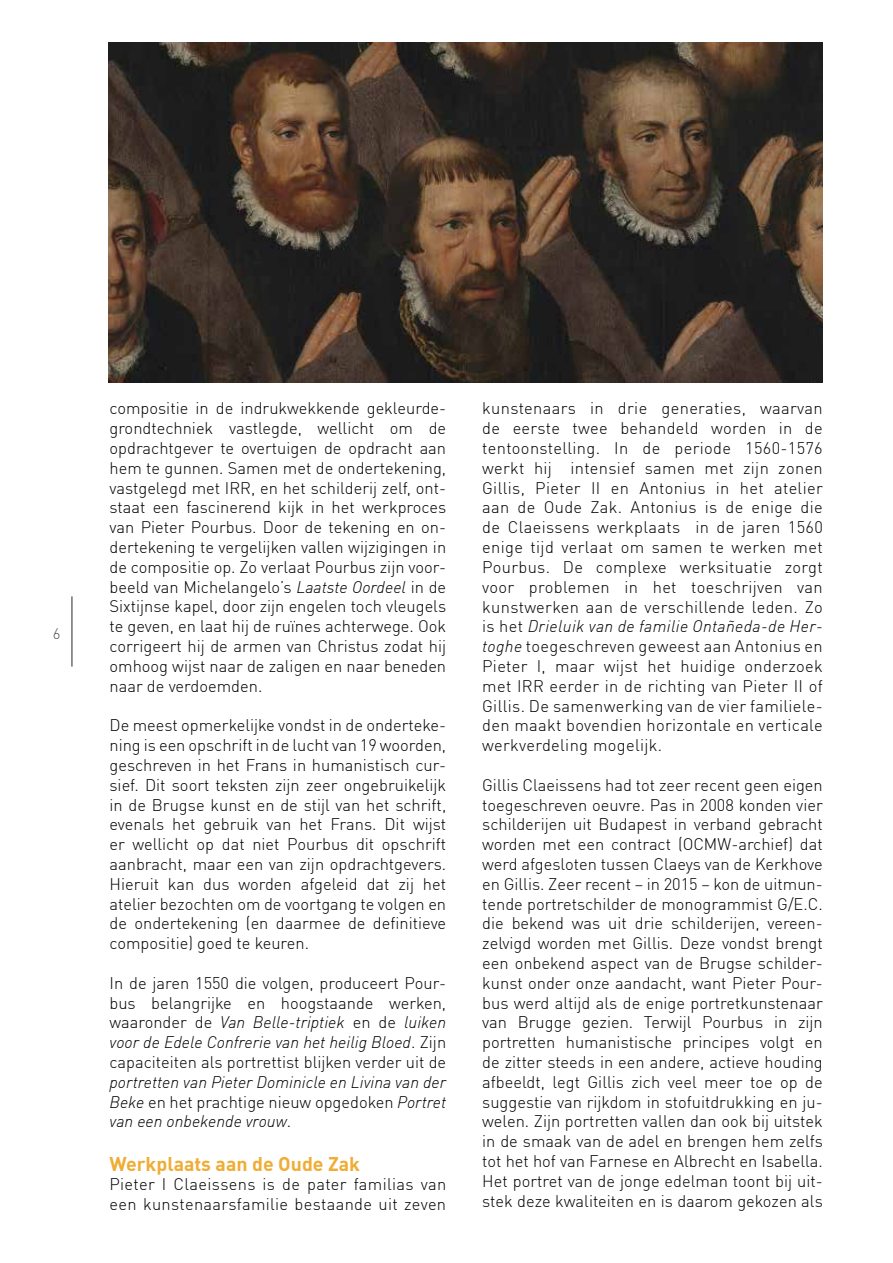
<style>
.page{position:relative;width:893px;height:1263px;background:#fff}
.page>*{position:absolute;margin:0;border:0;box-sizing:border-box;transform-origin:0 0}
.t1{font:700 19.5px "DIN Offc Pro";color:#efad35}
.t2{font:300 16.5px/19.8px "DIN Offc Pro";color:#000;text-align:justify}
.t3{font:italic 300 16.5px/19.8px "DIN Offc Pro";color:#000;text-align:justify}
.t4{font:300 16.5px/19.8px "DIN Offc Pro";letter-spacing:.02em;color:#000}
.t5{font:300 15px "DIN Offc Pro";color:#4a4a49}
.s1{font-style:italic}
.s2{font-style:normal}
</style>
<div class="page">
<hr style="left:71px;top:596px;width:2px;height:70px;background:#706f6f">
<img style="left:108px;top:43px;width:715px;height:340px">
<p class="t5" style="left:53px;top:622px;width:9px">6</p>
<p class="t2" style="left:109px;top:397px;width:338px">compositie in de indrukwekkende gekleurde&shy;grondtechniek vastlegde, wellicht om de opdrachtgever te overtuigen de opdracht aan hem te gunnen. Samen met de ondertekening, vastgelegd met IRR, en het schilderij zelf, ont&shy;staat een fascinerend kijk in het werkproces van Pieter Pourbus. Door de tekening en on&shy;dertekening te vergelijken vallen wijzigingen in de compositie op. Zo verlaat Pourbus zijn voor&shy;beeld van Michelangelo’s <span class="s1">Laatste Oordeel</span> in de Sixtijnse kapel, door zijn engelen toch vleugels te geven, en laat hij de ruïnes achterwege. Ook corrigeert hij de armen van Christus zodat hij omhoog wijst naar de zaligen en naar beneden naar de verdoemden.</p>
<p class="t2" style="left:109px;top:714px;width:338px">De meest opmerkelijke vondst in de onderteke&shy;ning is een opschrift in de lucht van 19 woorden, geschreven in het Frans in humanistisch cur&shy;sief. Dit soort teksten zijn zeer ongebruikelijk in de Brugse kunst en de stijl van het schrift, evenals het gebruik van het Frans. Dit wijst er wellicht op dat niet Pourbus dit opschrift aanbracht, maar een van zijn opdrachtgevers.<br>Hieruit kan dus worden afgeleid dat zij het atelier bezochten om de voortgang te volgen en de ondertekening (en daarmee de definitieve compositie) goed te keuren.</p>
<p class="t2" style="left:109px;top:971px;width:338px">In de jaren 1550 die volgen, produceert Pour&shy;bus belangrijke en hoogstaande werken, waaronder de <span class="s1">Van Belle-triptiek</span> en de <span class="s1">luiken voor de Edele Confrerie van het heilig Bloed</span>. Zijn capaciteiten als portrettist blijken verder uit de</p>
<p class="t3" style="left:109px;top:1070px;width:338px">portretten van Pieter Dominicle en Livina van der Beke <span class="s2">en het prachtige nieuw opgedoken</span> Portret van een onbekende vrouw<span class="s2">.</span></p>
<p class="t1" style="left:109px;top:1147px;width:252px">Werkplaats aan de Oude Zak</p>
<p class="t4" style="left:109px;top:1173px;width:338px">Pieter I Claeissens is de pater familias van een kunstenaarsfamilie bestaande uit zeven</p>
<p class="t2" style="left:482px;top:397px;width:342px">kunstenaars in drie generaties, waarvan de eerste twee behandeld worden in de tentoonstelling. In de periode 1560-1576 werkt hij intensief samen met zijn zonen Gillis, Pieter II en Antonius in het atelier aan de Oude Zak. Antonius is de enige die de Claeissens werkplaats in de jaren 1560 enige tijd verlaat om samen te werken met Pourbus. De complexe werksituatie zorgt voor problemen in het toeschrijven van kunstwerken aan de verschillende leden. Zo is het <span class="s1">Drieluik van de familie Ontañeda-de Her&shy;toghe</span> toegeschreven geweest aan Antonius en Pieter I, maar wijst het huidige onderzoek met IRR eerder in de richting van Pieter II of Gillis. De samenwerking van de vier familiele&shy;den maakt bovendien horizontale en verticale werkverdeling mogelijk.</p>
<p class="t2" style="left:482px;top:773px;width:342px">Gillis Claeissens had tot zeer recent geen eigen toegeschreven oeuvre. Pas in 2008 konden vier schilderijen uit Budapest in verband gebracht worden met een contract (OCMW-archief) dat werd afgesloten tussen Claeys van de Kerkhove en Gillis. Zeer recent – in 2015 – kon de uitmun&shy;tende portretschilder de monogrammist G/E.C. die bekend was uit drie schilderijen, vereen&shy;zelvigd worden met Gillis. Deze vondst brengt een onbekend aspect van de Brugse schilder&shy;kunst onder onze aandacht, want Pieter Pour&shy;bus werd altijd als de enige portretkunstenaar van Brugge gezien. Terwijl Pourbus in zijn portretten humanistische principes volgt en de zitter steeds in een andere, actieve houding afbeeldt, legt Gillis zich veel meer toe op de suggestie van rijkdom in stofuitdrukking en ju&shy;welen. Zijn portretten vallen dan ook bij uitstek in de smaak van de adel en brengen hem zelfs tot het hof van Farnese en Albrecht en Isabella.<br>Het portret van de jonge edelman toont bij uit&shy;stek deze kwaliteiten en is daarom gekozen als</p>
</div>
